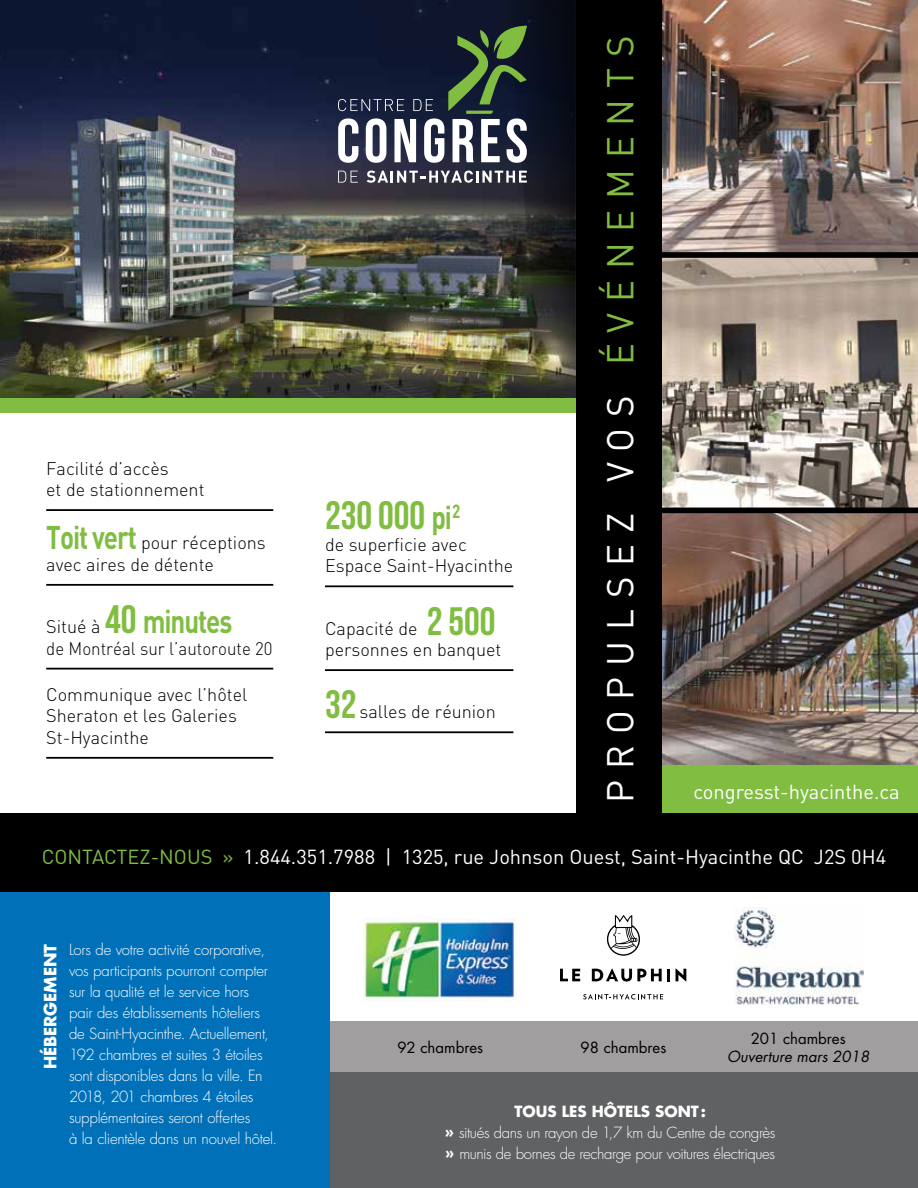
<style>
.page{position:relative;width:918px;height:1188px;background:#fff}
.page>*{position:absolute;margin:0;border:0;box-sizing:border-box;transform-origin:0 0}
.t1{font:700 39.6px "Bebas Neue";color:#81bd41}
.t2{font:36.9px "DIN";letter-spacing:.295em;color:#fff}
.t3{font:700 32.4px "DIN";letter-spacing:-.04em;color:#81bd41;scale:.8 1}
.t4{font:20.1px "DIN";color:#fff}
.t5{font:300 18px/21.6px "DIN";color:#000}
.t6{font:300 18px "DIN";color:#000;scale:.94 1}
.t7{font:700 16.5px "Futura";color:#fff}
.t8{font:300 15px/21px "Futura";letter-spacing:-.02em;color:#fff}
.t9{font:15px "Futura CE";color:#000}
.t10{font:italic 15px "Futura CE";color:#000}
.s1{font-weight:700;font-size:32.4px;color:#81bd41}
.s2{font-weight:300;font-size:18px;color:#000}
.s3{font-family:"Bebas Neue";font-size:39.6px}
.s4{font-family:"DIN";font-size:32.4px}
.s5{font-family:"Bebas Neue";font-weight:700;font-size:39.6px;color:#81bd41}
.s6{color:#81bd41}
.s7{font-weight:700}
</style>
<div class="page">
<div style="left:253px;top:1021px;width:665px;height:53px;background:#a19ea0"></div>
<div style="left:329px;top:1073px;width:589px;height:115px;background:#606163"></div>
<div style="left:0;top:893px;width:329px;height:295px;background:#0071b9"></div>
<img style="left:364px;top:918px;width:153px;height:83px">
<svg style="left:560px;top:969px;width:20px;height:12px"></svg>
<svg style="left:592px;top:969px;width:78px;height:13px"></svg>
<svg style="left:676px;top:968px;width:10px;height:14px"></svg>
<svg style="left:607px;top:915px;width:33px;height:41px"></svg>
<svg style="left:583px;top:994px;width:80px;height:5px"></svg>
<img style="left:735px;top:908px;width:129px;height:97px">
<img style="left:0;top:0;width:506px;height:399px">
<div style="left:0;top:399px;width:606px;height:14px;background:#81bd41"></div>
<div style="left:0;top:813px;width:918px;height:79px;background:#000"></div>
<img style="left:662px;top:0;width:256px;height:760px">
<div style="left:659px;top:760px;width:259px;height:53px;background:#81bd41"></div>
<svg style="left:506px;top:0;width:70px;height:734px"></svg>
<svg style="left:338px;top:171px;width:20px;height:12px"></svg>
<svg style="left:367px;top:171px;width:160px;height:12px"></svg>
<svg style="left:338px;top:26px;width:189px;height:137px;background:#434f57"></svg>
<hr style="left:325px;top:585px;width:188px;height:2px;background:#000">
<hr style="left:325px;top:669px;width:188px;height:2px;background:#000">
<hr style="left:325px;top:731px;width:188px;height:2px;background:#000">
<div style="left:659px;top:252px;width:259px;height:6px;background:#000"></div>
<div style="left:662px;top:508px;width:256px;height:5px;background:#000"></div>
<hr style="left:46px;top:509px;width:227px;height:2px;background:#000">
<hr style="left:46px;top:584px;width:227px;height:2px;background:#000">
<hr style="left:46px;top:668px;width:227px;height:2px;background:#000">
<hr style="left:46px;top:757px;width:227px;height:2px;background:#000">
<div style="left:576px;top:0;width:86px;height:813px;background:#000"></div>
<p class="t5" style="left:46px;top:457px;width:160px">Facilité d’accès<br>et de stationnement</p>
<p class="t5" style="left:46px;top:532px;width:221px"><span class="s1">Toit vert</span> pour réceptions avec aires de détente</p>
<h3 class="t3" style="left:46px;top:600px;width:234px"><span class="s2">Situé à</span> <span class="s3">40</span> minutes</h3>
<p class="t6" style="left:46px;top:637px;width:242px">de Montréal sur l’autoroute 20</p>
<p class="t5" style="left:46px;top:683px;width:203px">Communique avec l’hôtel<br>Sheraton et les Galeries<br>St-Hyacinthe</p>
<h1 class="t1" style="left:325px;top:494px;width:137px">230 000 <span class="s4">pi</span><sup>2</sup></h1>
<p class="t5" style="left:325px;top:533px;width:190px">de superficie avec<br>Espace Saint-Hyacinthe</p>
<p class="t5" style="left:325px;top:617px;width:178px">Capacité de <span class="s5">2 500 </span>personnes en banquet</p>
<p class="t5" style="left:325px;top:701px;width:172px"><span class="s5">32</span> salles de réunion</p>
<h2 class="t2" style="left:597px;top:803px;width:769px;rotate:-90deg">PROPULSEZ VOS <span class="s6">ÉVÉNEMENTS</span></h2>
<h3 class="t4" style="left:693px;top:779px;width:208px">congresst-hyacinthe.ca</h3>
<h3 class="t4" style="left:42px;top:844px;width:846px"><span class="s6">CONTACTEZ-NOUS »</span> 1.844.351.7988 | 1325, rue Johnson Ouest, Saint-Hyacinthe QC J2S 0H4</h3>
<p class="t7" style="left:39px;top:1069px;width:127px;rotate:-90deg">HÉBERGEMENT</p>
<p class="t8" style="left:69px;top:940px;width:210px">Lors de votre activité corporative, vos participants pourront compter sur la qualité et le service hors<br>pair des établissements hôteliers de Saint-Hyacinthe. Actuellement, 192 chambres et suites 3 étoiles sont disponibles dans la ville. En 2018, 201 chambres 4 étoiles supplémentaires seront offertes<br>à la clientèle dans un nouvel hôtel.</p>
<p class="t9" style="left:397px;top:1038px;width:87px">92 chambres</p>
<p class="t9" style="left:581px;top:1038px;width:87px">98 chambres</p>
<p class="t9" style="left:751px;top:1029px;width:97px">201 chambres</p>
<p class="t10" style="left:727px;top:1047px;width:144px">Ouverture mars 2018</p>
<p class="t8" style="left:445px;top:1101px;width:332px;text-align:center"><span class="s7">TOUS LES HÔTELS SONT:<br>»</span> situés dans un rayon de 1,7 km du Centre de congrès <span class="s7">»</span> munis de bornes de recharge pour voitures électriques</p>
</div>
